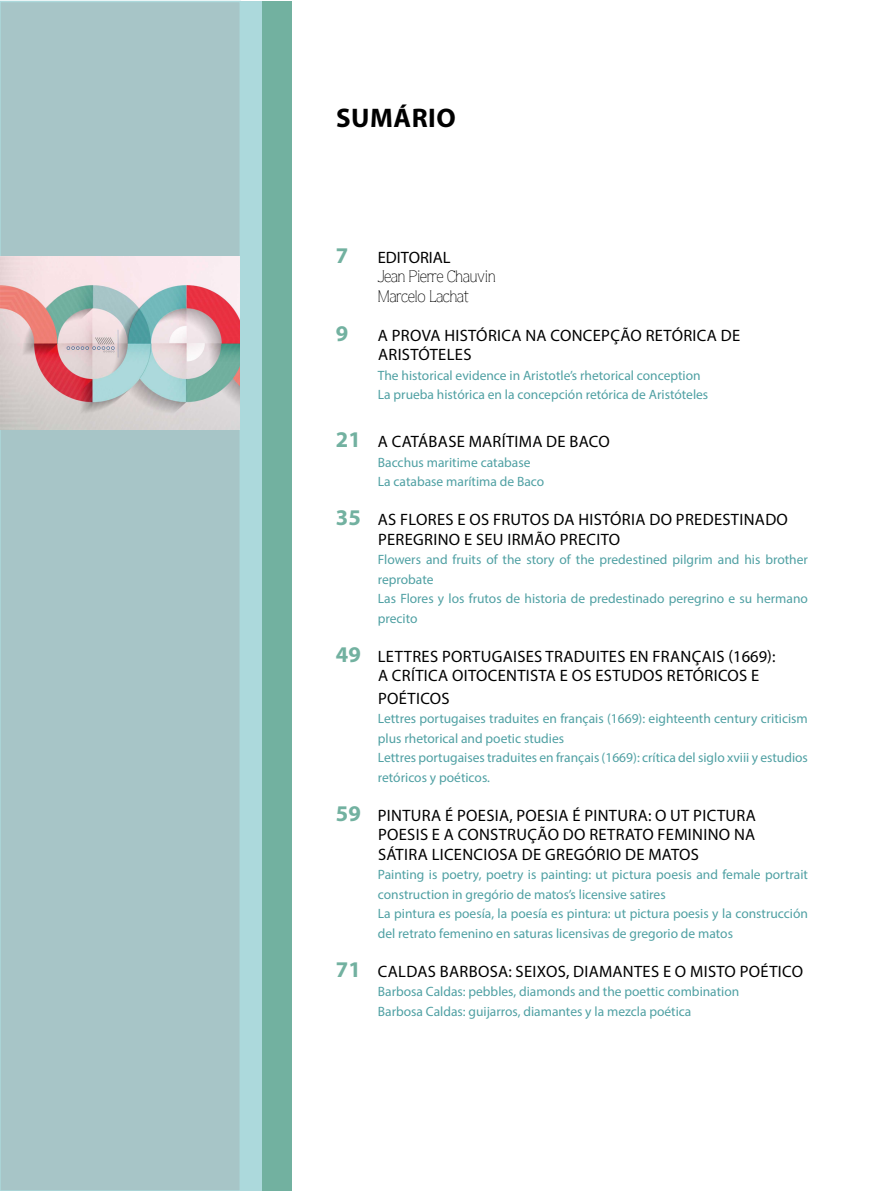
<style>
.page{position:relative;width:893px;height:1191px;background:#fff}
.page>*{position:absolute;margin:0;border:0;box-sizing:border-box;transform-origin:0 0}
.t1{font:700 27px "Myriad Pro";letter-spacing:.02em;color:#000}
.t2{font:700 22.5px "Myriad Pro";color:#72b1a0}
.t3{font:16.5px/19.5px "Myriad Pro";letter-spacing:.02em;color:#000}
.t4{font:16.5px/19.5px "Stack Light SSK";color:#000}
.t5{font:16.5px "Myriad Pro";color:#000}
.t6{font:13.5px/19.5px "Myriad Pro";color:#4fa0a3}
.s1{font-weight:700;font-size:22.5px;color:#72b1a0}
</style>
<div class="page">
<div style="left:0;top:2px;width:240px;height:1189px;background:#a7c5c7"></div>
<div style="left:0;top:1px;width:241px;height:1190px;border:2px solid #acd9dc"></div>
<img style="left:0;top:257px;width:240px;height:173px">
<div style="left:240px;top:1px;width:30px;height:1189px;background:#acd9dc"></div>
<div style="left:262px;top:1px;width:30px;height:1189px;background:#72b1a0"></div>
<h1 class="t1" style="left:336px;top:100px;width:121px">SUMÁRIO</h1>
<h2 class="t2" style="left:336px;top:240px;width:14px">7</h2>
<p class="t5" style="left:378px;top:247px;width:74px">EDITORIAL</p>
<p class="t4" style="left:378px;top:266px;width:119px">Jean Pierre Chauvin<br>Marcelo Lachat</p>
<h2 class="t2" style="left:336px;top:318px;width:14px">9</h2>
<p class="t3" style="left:378px;top:325px;width:364px">A PROVA HISTÓRICA NA CONCEPÇÃO RETÓRICA DE<br>ARISTÓTELES</p>
<p class="t6" style="left:378px;top:365px;width:332px">The historical evidence in Aristotle’s rhetorical conception<br>La prueba histórica en la concepción retórica de Aristóteles</p>
<p class="t3" style="left:336px;top:432px;width:276px"><span class="s1">21</span> A CATÁBASE MARÍTIMA DE BACO</p>
<p class="t6" style="left:378px;top:452px;width:168px">Bacchus maritime catabase<br>La catabase marítima de Baco</p>
<p class="t3" style="left:378px;top:510px;width:411px;text-indent:-42px"><span class="s1">35</span> AS FLORES E OS FRUTOS DA HISTÓRIA DO PREDESTINADO<br>PEREGRINO E SEU IRMÃO PRECITO</p>
<p class="t6" style="left:378px;top:550px;width:432px">Flowers and fruits of the story of the predestined pilgrim and his brother reprobate<br>Las Flores y los frutos de historia de predestinado peregrino e su hermano precito</p>
<p class="t3" style="left:378px;top:646px;width:399px;text-indent:-42px"><span class="s1">49</span> LETTRES PORTUGAISES TRADUITES EN FRANÇAIS (1669):<br>A CRÍTICA OITOCENTISTA E OS ESTUDOS RETÓRICOS E</p>
<p class="t3" style="left:378px;top:688px;width:73px">POÉTICOS</p>
<p class="t6" style="left:378px;top:708px;width:432px">Lettres portugaises traduites en français (1669): eighteenth century criticism plus rhetorical and poetic studies<br>Lettres portugaises traduites en français (1669): crítica del siglo xviii y estudios retóricos y poéticos.</p>
<p class="t3" style="left:378px;top:805px;width:379px;text-align:justify;text-indent:-42px"><span class="s1">59</span> PINTURA É POESIA, POESIA É PINTURA: O UT PICTURA POESIS E A CONSTRUÇÃO DO RETRATO FEMININO NA SÁTIRA LICENCIOSA DE GREGÓRIO DE MATOS</p>
<p class="t6" style="left:378px;top:864px;width:432px">Painting is poetry, poetry is painting: ut pictura poesis and female portrait construction in gregório de matos’s licensive satires<br>La pintura es poesía, la poesía es pintura: ut pictura poesis y la construcción del retrato femenino en saturas licensivas de gregorio de matos</p>
<p class="t3" style="left:336px;top:961px;width:469px"><span class="s1">71</span> CALDAS BARBOSA: SEIXOS, DIAMANTES E O MISTO POÉTICO</p>
<p class="t6" style="left:378px;top:981px;width:363px">Barbosa Caldas: pebbles, diamonds and the poettic combination<br>Barbosa Caldas: guijarros, diamantes y la mezcla poética</p>
</div>
